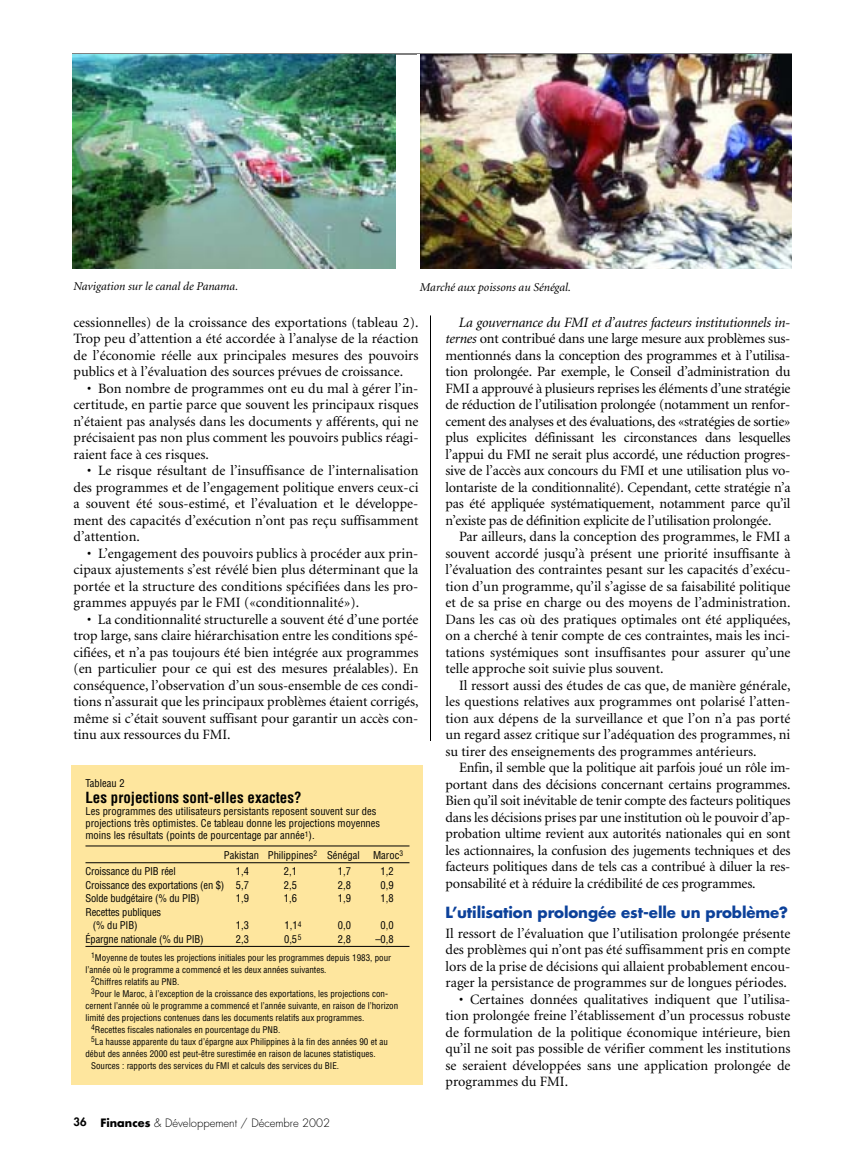
<style>
.page{position:relative;width:864px;height:1164px;background:#fff}
.page>*{position:absolute;margin:0;border:0;box-sizing:border-box;transform-origin:0 0}
.t1{font:700 15px "Futura";letter-spacing:-.005em;color:#0c419a}
.t2{font:700 condensed 15px "Helvetica";color:#000}
.t3{font:14.25px/16.5px "Minion";color:#000;text-align:justify}
.t4{font:italic 12px "Minion";color:#000}
.t5{font:300 11.25px "Futura";color:#000}
.t6{font:condensed 10.5px/12px "Helvetica";color:#000}
.t7{font:condensed 9px "Helvetica";color:#000}
.s1{font-weight:800}
.s2{font-weight:700}
.s3{font-style:italic}
</style>
<div class="page">
<hr style="left:430px;top:315px;width:1px;height:426px;background:#000">
<div style="left:72px;top:765px;width:351px;height:320px;background:#fee69e"></div>
<hr style="left:85px;top:846px;width:325px;height:1px;background:#000">
<hr style="left:85px;top:862px;width:325px;height:1px;background:#000">
<hr style="left:85px;top:946px;width:325px;height:1px;background:#000">
<hr style="left:72px;top:54px;width:720px;height:1px;background:#000">
<img style="left:72px;top:54px;width:324px;height:215px">
<img style="left:420px;top:54px;width:372px;height:215px">
<p class="t4" style="left:74px;top:282px;width:166px">Navigation sur le canal de Panama.</p>
<p class="t4" style="left:420px;top:282px;width:153px">Marché aux poissons au Sénégal.</p>
<p class="t3" style="left:74px;top:315px;width:347px">cessionnelles) de la croissance des exportations (tableau 2).<br>Trop peu d’attention a été accordée à l’analyse de la réaction de l’économie réelle aux principales mesures des pouvoirs publics et à l’évaluation des sources prévues de croissance.</p>
<p class="t3" style="left:74px;top:381px;width:347px;text-indent:14px">• Bon nombre de programmes ont eu du mal à gérer l’in&shy;certitude, en partie parce que souvent les principaux risques n’étaient pas analysés dans les documents y afférents, qui ne précisaient pas non plus comment les pouvoirs publics réagi&shy;raient face à ces risques.</p>
<p class="t3" style="left:74px;top:464px;width:347px;text-indent:13px">• Le risque résultant de l’insuffisance de l’internalisation des programmes et de l’engagement politique envers ceux-ci a souvent été sous-estimé, et l’évaluation et le développe&shy;ment des capacités d’exécution n’ont pas reçu suffisamment d’attention.</p>
<p class="t3" style="left:74px;top:546px;width:346px;text-indent:14px">• L’engagement des pouvoirs publics à procéder aux prin&shy;cipaux ajustements s’est révélé bien plus déterminant que la portée et la structure des conditions spécifiées dans les pro&shy;grammes appuyés par le FMI («conditionnalité»).</p>
<p class="t3" style="left:74px;top:612px;width:347px;text-indent:14px">• La conditionnalité structurelle a souvent été d’une portée trop large, sans claire hiérarchisation entre les conditions spé&shy;cifiées, et n’a pas toujours été bien intégrée aux programmes (en particulier pour ce qui est des mesures préalables). En conséquence, l’observation d’un sous-ensemble de ces condi&shy;tions n’assurait que les principaux problèmes étaient corrigés, même si c’était souvent suffisant pour garantir un accès con&shy;tinu aux ressources du FMI.</p>
<p class="t6" style="left:85px;top:778px;width:41px">Tableau 2</p>
<p class="t2" style="left:85px;top:792px;width:218px">Les projections sont-elles exactes?</p>
<p class="t6" style="left:85px;top:806px;width:296px">Les programmes des utilisateurs persistants reposent souvent sur des projections très optimistes. Ce tableau donne les projections moyennes moins les résultats (points de pourcentage par année<sup>1</sup>).</p>
<p class="t6" style="left:224px;top:850px;width:137px">Pakistan Philippines<sup>2</sup> Sénégal</p>
<p class="t6" style="left:373px;top:850px;width:31px">Maroc<sup>3</sup></p>
<p class="t6" style="left:85px;top:866px;width:92px">Croissance du PIB réel</p>
<p class="t6" style="left:236px;top:866px;width:15px">1,4</p>
<p class="t6" style="left:284px;top:866px;width:15px">2,1</p>
<p class="t6" style="left:338px;top:866px;width:15px">1,7</p>
<p class="t6" style="left:381px;top:866px;width:15px">1,2</p>
<p class="t6" style="left:85px;top:880px;width:165px">Croissance des exportations (en $) 5,7</p>
<p class="t6" style="left:284px;top:880px;width:15px">2,5</p>
<p class="t6" style="left:338px;top:880px;width:15px">2,8</p>
<p class="t6" style="left:381px;top:880px;width:15px">0,9</p>
<p class="t6" style="left:85px;top:893px;width:116px">Solde budgétaire (% du PIB)</p>
<p class="t6" style="left:236px;top:893px;width:15px">1,9</p>
<p class="t6" style="left:284px;top:893px;width:15px">1,6</p>
<p class="t6" style="left:338px;top:893px;width:15px">1,9</p>
<p class="t6" style="left:381px;top:893px;width:15px">1,8</p>
<p class="t6" style="left:93px;top:906px;width:70px;line-height:13.5px;text-indent:-7px">Recettes publiques (% du PIB)</p>
<p class="t6" style="left:236px;top:920px;width:15px">1,3</p>
<p class="t6" style="left:285px;top:920px;width:18px">1,1<sup>4</sup></p>
<p class="t6" style="left:338px;top:920px;width:15px">0,0</p>
<p class="t6" style="left:381px;top:920px;width:15px">0,0</p>
<p class="t6" style="left:85px;top:934px;width:120px">Épargne nationale (% du PIB)</p>
<p class="t6" style="left:236px;top:934px;width:15px">2,3</p>
<p class="t6" style="left:284px;top:934px;width:19px">0,5<sup>5</sup></p>
<p class="t6" style="left:338px;top:934px;width:15px">2,8</p>
<p class="t6" style="left:375px;top:934px;width:20px">–0,8</p>
<p class="t7" style="left:91px;top:954px;width:302px"><sup>1</sup>Moyenne de toutes les projections initiales pour les programmes depuis 1983, pour</p>
<p class="t7" style="left:85px;top:966px;width:243px">l’année où le programme a commencé et les deux années suivantes.</p>
<p class="t7" style="left:91px;top:978px;width:90px"><sup>2</sup>Chiffres relatifs au PNB.</p>
<p class="t7" style="left:91px;top:990px;width:299px"><sup>3</sup>Pour le Maroc, à l’exception de la croissance des exportations, les projections con-</p>
<p class="t7" style="left:85px;top:1002px;width:314px">cernent l’année où le programme a commencé et l’année suivante, en raison de l’horizon</p>
<p class="t7" style="left:85px;top:1014px;width:280px">limité des projections contenues dans les documents relatifs aux programmes.</p>
<p class="t7" style="left:91px;top:1026px;width:191px"><sup>4</sup>Recettes fiscales nationales en pourcentage du PNB.</p>
<p class="t7" style="left:91px;top:1038px;width:298px"><sup>5</sup>La hausse apparente du taux d’épargne aux Philippines à la fin des années 90 et au</p>
<p class="t7" style="left:85px;top:1050px;width:292px">début des années 2000 est peut-être surestimée en raison de lacunes statistiques.</p>
<p class="t7" style="left:91px;top:1062px;width:249px">Sources : rapports des services du FMI et calculs des services du BIE.</p>
<p class="t5" style="left:74px;top:1117px;width:258px"><span class="s1">36</span> <span class="s2">Finances</span> &amp; Développement / Décembre 2002</p>
<p class="t3" style="left:446px;top:315px;width:347px;text-indent:13px"><span class="s3">La gouvernance du FMI et d’autres facteurs institutionnels in&shy;ternes</span> ont contribué dans une large mesure aux problèmes sus&shy;mentionnés dans la conception des programmes et à l’utilisa&shy;tion prolongée. Par exemple, le Conseil d’administration du FMI a approuvé à plusieurs reprises les éléments d’une stratégie de réduction de l’utilisation prolongée (notamment un renfor&shy;cement des analyses et des évaluations, des «stratégies de sortie» plus explicites définissant les circonstances dans lesquelles l’appui du FMI ne serait plus accordé, une réduction progres&shy;sive de l’accès aux concours du FMI et une utilisation plus vo&shy;lontariste de la conditionnalité). Cependant, cette stratégie n’a pas été appliquée systématiquement, notamment parce qu’il n’existe pas de définition explicite de l’utilisation prolongée.</p>
<p class="t3" style="left:446px;top:530px;width:347px;text-indent:14px">Par ailleurs, dans la conception des programmes, le FMI a souvent accordé jusqu’à présent une priorité insuffisante à l’évaluation des contraintes pesant sur les capacités d’exécu&shy;tion d’un programme, qu’il s’agisse de sa faisabilité politique et de sa prise en charge ou des moyens de l’administration.<br>Dans les cas où des pratiques optimales ont été appliquées, on a cherché à tenir compte de ces contraintes, mais les inci&shy;tations systémiques sont insuffisantes pour assurer qu’une telle approche soit suivie plus souvent.</p>
<p class="t3" style="left:446px;top:678px;width:347px;text-indent:14px">Il ressort aussi des études de cas que, de manière générale, les questions relatives aux programmes ont polarisé l’atten&shy;tion aux dépens de la surveillance et que l’on n’a pas porté un regard assez critique sur l’adéquation des programmes, ni su tirer des enseignements des programmes antérieurs.</p>
<p class="t3" style="left:446px;top:761px;width:347px;text-indent:14px">Enfin, il semble que la politique ait parfois joué un rôle im&shy;portant dans des décisions concernant certains programmes.<br>Bien qu’il soit inévitable de tenir compte des facteurs politiques dans les décisions prises par une institution où le pouvoir d’ap&shy;probation ultime revient aux autorités nationales qui en sont les actionnaires, la confusion des jugements techniques et des facteurs politiques dans de tels cas a contribué à diluer la res&shy;ponsabilité et à réduire la crédibilité de ces programmes.</p>
<p class="t1" style="left:446px;top:906px;width:344px">L’utilisation prolongée est-elle un problème?</p>
<p class="t3" style="left:446px;top:926px;width:347px">Il ressort de l’évaluation que l’utilisation prolongée présente des problèmes qui n’ont pas été suffisamment pris en compte lors de la prise de décisions qui allaient probablement encou&shy;rager la persistance de programmes sur de longues périodes.</p>
<p class="t3" style="left:446px;top:992px;width:347px;text-indent:13px">• Certaines données qualitatives indiquent que l’utilisa&shy;tion prolongée freine l’établissement d’un processus robuste de formulation de la politique économique intérieure, bien qu’il ne soit pas possible de vérifier comment les institutions se seraient développées sans une application prolongée de programmes du FMI.</p>
</div>
